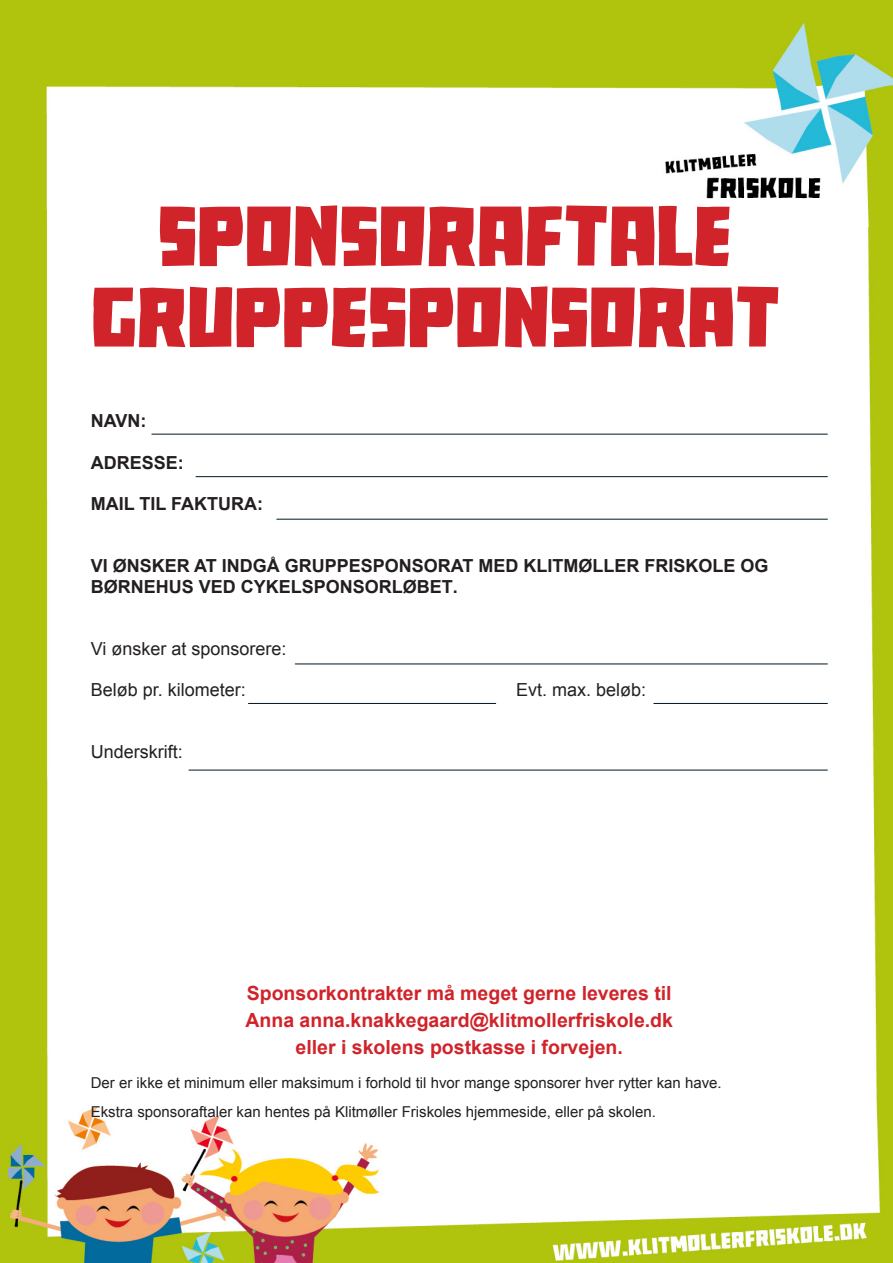
<style>
.page{position:relative;width:893px;height:1263px;background:#b0c40d}
.page>*{position:absolute;margin:0;border:0;box-sizing:border-box;transform-origin:0 0}
.t1{font:900 84px/81px "Black Paint";color:#d1232a;text-align:center}
.t2{font:700 19.5px "Arial";color:#d1232a}
.t3{font:700 18px/20.7px "Arial";color:#231f20}
.t4{font:18px "Arial";color:#231f20}
.t5{font:15px "Arial";color:#231f20}
</style>
<div class="page">
<img style="left:9px;top:13px;width:884px;height:1071px">
<img style="left:9px;top:1084px;width:884px;height:179px">
<svg style="left:89px;top:49px;width:696px;height:364px"></svg>
<hr style="left:152px;top:434px;width:675px;height:1px;background:#011622">
<hr style="left:196px;top:476px;width:631px;height:1px;background:#011622">
<hr style="left:277px;top:519px;width:550px;height:1px;background:#011622">
<hr style="left:654px;top:703px;width:173px;height:1px;background:#011622">
<hr style="left:248px;top:703px;width:248px;height:1px;background:#011622">
<hr style="left:295px;top:663px;width:532px;height:1px;background:#011622">
<hr style="left:189px;top:770px;width:638px;height:1px;background:#011622">
<p class="t1" style="left:91px;top:196px;width:691px">SPONSORAFTALE<br>GRUPPESPONSORAT</p>
<p class="t3" style="left:91px;top:411px;width:57px">NAVN:</p>
<p class="t3" style="left:91px;top:452px;width:95px">ADRESSE:</p>
<p class="t3" style="left:91px;top:494px;width:174px">MAIL TIL FAKTURA:</p>
<p class="t3" style="left:91px;top:556px;width:679px">VI ØNSKER AT INDGÅ GRUPPESPONSORAT MED KLITMØLLER FRISKOLE OG<br>BØRNEHUS VED CYKELSPONSORLØBET.</p>
<p class="t4" style="left:91px;top:637px;width:197px">Vi ønsker at sponsorere:</p>
<p class="t4" style="left:91px;top:678px;width:157px">Beløb pr. kilometer:</p>
<p class="t4" style="left:516px;top:678px;width:132px">Evt. max. beløb:</p>
<p class="t4" style="left:91px;top:740px;width:94px">Underskrift:</p>
<p class="t2" style="left:247px;top:980px;width:426px">Sponsorkontrakter må meget gerne leveres til</p>
<p class="t2" style="left:245px;top:1007px;width:429px">Anna anna.knakkegaard@klitmollerfriskole.dk</p>
<p class="t2" style="left:296px;top:1034px;width:329px">eller i skolens postkasse i forvejen.</p>
<p class="t5" style="left:91px;top:1073px;width:633px">Der er ikke et minimum eller maksimum i forhold til hvor mange sponsorer hver rytter kan have.</p>
<p class="t5" style="left:91px;top:1101px;width:567px">Ekstra sponsoraftaler kan hentes på Klitmøller Friskoles hjemmeside, eller på skolen.</p>
</div>
